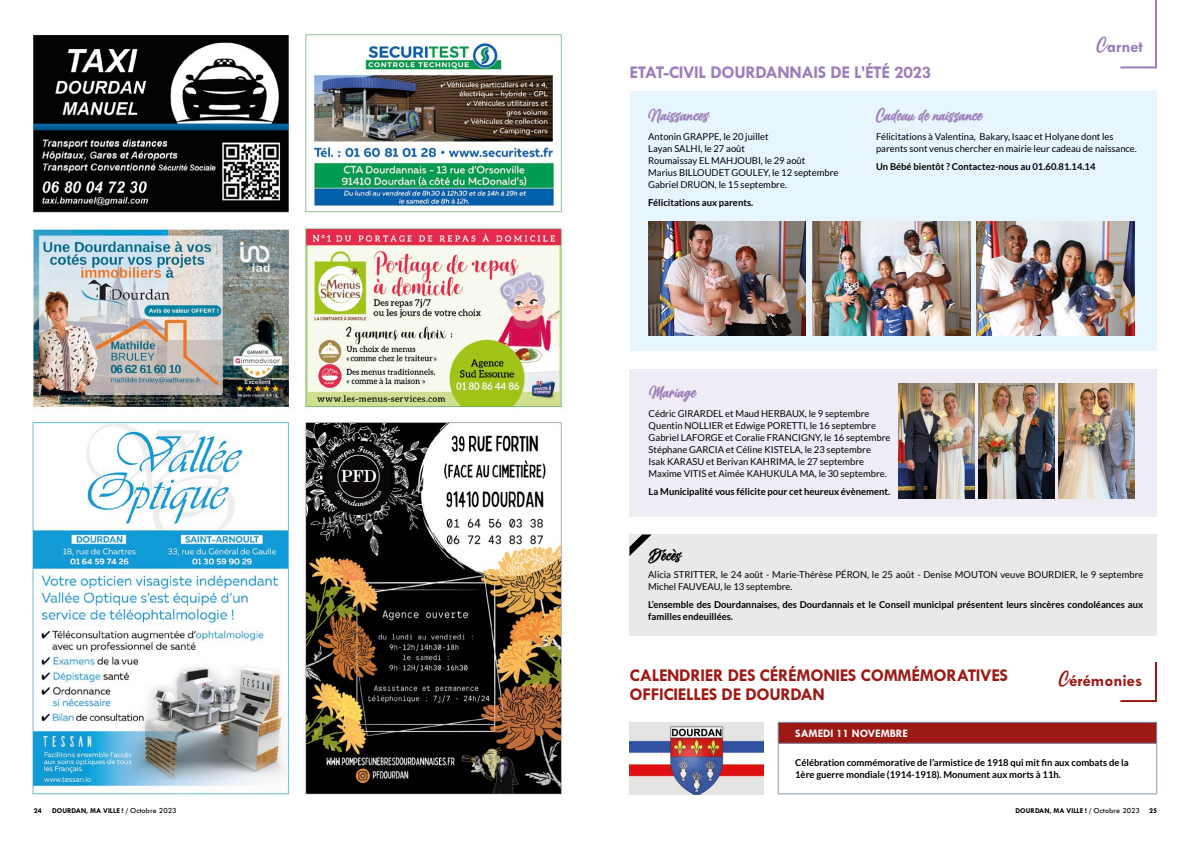
<style>
.page{position:relative;width:1191px;height:842px;background:#fff}
.page>*{position:absolute;margin:0;border:0;box-sizing:border-box;transform-origin:0 0}
.t1{font:700 18px/19.1px "Tw Cen MT Std";letter-spacing:-.02em;color:#9c1a15}
.t2{font:700 18px "Tw Cen MT Std";letter-spacing:-.02em;color:#9d7eb8}
.t3{font:17.5px "Billion Dreams";color:#9d7eb8}
.t4{font:17.5px "Billion Dreams";color:#000}
.t5{font:700 17px "Tw Cen MT Std";color:#9c1a15}
.t6{font:700 17px "Tw Cen MT Std";color:#9d7eb8}
.t7{font:700 11.5px "Tw Cen MT Std";color:#fff}
.t8{font:9.5px/12px "Lato";color:#000}
.t9{font:700 9.5px/12px "Lato";color:#000}
.t10{font:700 7.5px "Tw Cen MT Std";color:#000}
.s1{font-family:"Billion Dreams";font-weight:400;font-size:19px}
.s2{font-weight:400;font-size:8px}
</style>
<div class="page">
<svg style="left:1120px;top:0;width:37px;height:69px"></svg>
<img style="left:31px;top:34px;width:534px;height:761px">
<div style="left:778px;top:722px;width:378px;height:21px;background:#9c1a15"></div>
<svg style="left:778px;top:723px;width:1px;height:20px"></svg>
<svg style="left:1156px;top:723px;width:1px;height:20px"></svg>
<hr style="left:778px;top:743px;width:379px;height:1px;background:#839ab4">
<hr style="left:778px;top:743px;width:1px;height:51px;background:#839ab4">
<hr style="left:1156px;top:743px;width:1px;height:51px;background:#839ab4">
<hr style="left:778px;top:794px;width:379px;height:1px;background:#839ab4">
<hr style="left:778px;top:722px;width:379px;height:1px;background:#839ab4">
<img style="left:629px;top:722px;width:134px;height:72px">
<div style="left:630px;top:91px;width:527px;height:260px;background:#e6f5fe"></div>
<svg style="left:1120px;top:662px;width:37px;height:40px"></svg>
<div style="left:629px;top:534px;width:528px;height:102px;background:#e9e9e9"></div>
<svg style="left:629px;top:534px;width:22px;height:22px"></svg>
<div style="left:629px;top:369px;width:528px;height:148px;background:#f0ecf6"></div>
<img style="left:648px;top:221px;width:158px;height:115px">
<img style="left:812px;top:221px;width:158px;height:115px">
<img style="left:976px;top:221px;width:158px;height:115px">
<img style="left:898px;top:384px;width:76px;height:115px">
<img style="left:978px;top:384px;width:76px;height:115px">
<img style="left:1058px;top:384px;width:76px;height:115px">
<h1 class="t2" style="left:629px;top:62px;width:303px">ETAT-CIVIL DOURDANNAIS DE L’ÉTÉ 2023</h1>
<h3 class="t6" style="left:1096px;top:38px;width:48px"><span class="s1">C</span>arnet</h3>
<h2 class="t3" style="left:648px;top:103px;width:62px">Naissances</h2>
<p class="t8" style="left:648px;top:130px;width:192px">Antonin GRAPPE, le 20 juillet<br>Layan SALHI, le 27 août<br>Roumaissay EL MAHJOUBI, le 29 août<br>Marius BILLOUDET GOULEY, le 12 septembre<br>Gabriel DRUON, le 15 septembre.</p>
<p class="t9" style="left:648px;top:196px;width:106px">Félicitations aux parents.</p>
<h2 class="t3" style="left:876px;top:103px;width:108px">Cadeau de naissance</h2>
<p class="t8" style="left:876px;top:130px;width:262px">Félicitations à Valentina, Bakary, Isaac et Holyane dont les parents sont venus chercher en mairie leur cadeau de naissance.</p>
<p class="t9" style="left:876px;top:160px;width:221px">Un Bébé bientôt ? Contactez-nous au 01.60.81.14.14</p>
<h2 class="t3" style="left:648px;top:380px;width:49px">Mariage</h2>
<p class="t8" style="left:648px;top:408px;width:243px">Cédric GIRARDEL et Maud HERBAUX, le 9 septembre Quentin NOLLIER et Edwige PORETTI, le 16 septembre Gabriel LAFORGE et Coralie FRANCIGNY, le 16 septembre Stéphane GARCIA et Céline KISTELA, le 23 septembre<br>Isak KARASU et Berivan KAHRIMA, le 27 septembre Maxime VITIS et Aimée KAHUKULA MA, le 30 septembre.</p>
<p class="t9" style="left:648px;top:485px;width:243px">La Municipalité vous félicite pour cet heureux évènement.</p>
<h2 class="t4" style="left:648px;top:543px;width:35px">Décès</h2>
<p class="t8" style="left:648px;top:569px;width:497px">Alicia STRITTER, le 24 août - Marie-Thérèse PÉRON, le 25 août - Denise MOUTON veuve BOURDIER, le 9 septembre<br>Michel FAUVEAU, le 13 septembre.</p>
<p class="t9" style="left:648px;top:599px;width:496px">L’ensemble des Dourdannaises, des Dourdannais et le Conseil municipal présentent leurs sincères condoléances aux familles endeuillées.</p>
<h1 class="t1" style="left:629px;top:666px;width:380px">CALENDRIER DES CÉRÉMONIES COMMÉMORATIVES<br>OFFICIELLES DE DOURDAN</h1>
<h3 class="t5" style="left:1059px;top:671px;width:85px"><span class="s1">C</span>érémonies</h3>
<p class="t7" style="left:795px;top:727px;width:114px">SAMEDI 11 NOVEMBRE</p>
<p class="t9" style="left:795px;top:757px;width:335px">Célébration commémorative de l’armistice de 1918 qui mit fin aux combats de la<br>1ère guerre mondiale (1914-1918). Monument aux morts à 11h.</p>
<p class="t10" style="left:34px;top:807px;width:9px">24</p>
<p class="t10" style="left:52px;top:807px;width:126px">DOURDAN, MA VILLE ! / <span class="s2">Octobre 2023</span></p>
<p class="t10" style="left:1015px;top:807px;width:143px">DOURDAN, MA VILLE ! / <span class="s2">Octobre 2023</span> 25</p>
</div>
